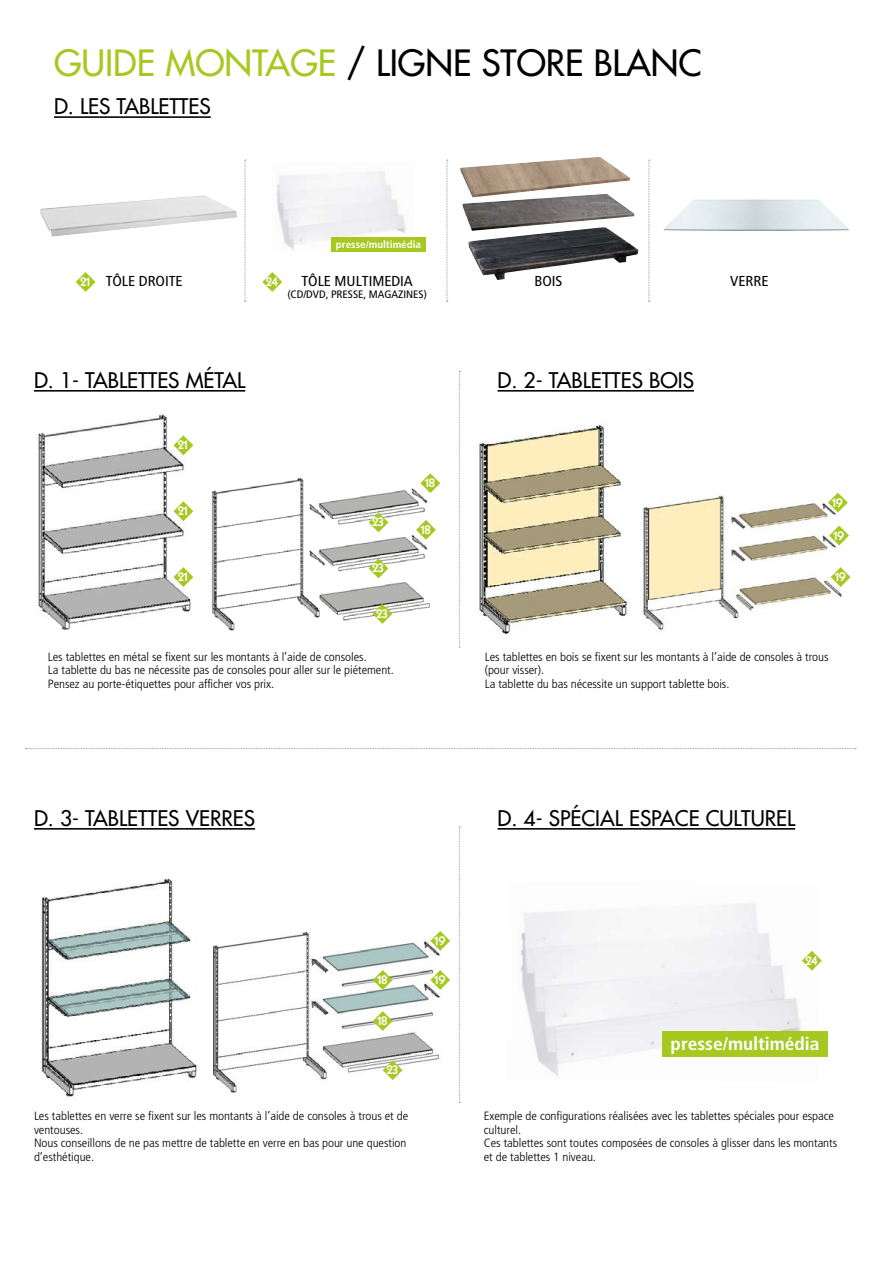
<style>
.page{position:relative;width:893px;height:1263px;background:#fff}
.page>*{position:absolute;margin:0;border:0;box-sizing:border-box;transform-origin:0 0}
.t1{font:35.25px "Futura";color:#000}
.t2{font:21px "Futura";color:#000}
.t3{font:700 condensed 18px "Frutiger";color:#fff;scale:1.07 1}
.t4{font:condensed 14.4px "Frutiger";letter-spacing:-.005em;color:#000;scale:1.07 1}
.t5{font:800 14.25px "Kabel";letter-spacing:-.05em;color:#fff}
.t6{font:300 condensed 12px/13.5px "Frutiger";letter-spacing:-.005em;color:#000;scale:1.08 1}
.t7{font:condensed 10.8px "Frutiger";letter-spacing:-.005em;color:#000;scale:1.07 1}
.t8{font:700 condensed 10.35px "Frutiger";color:#fff;scale:1.08 1}
.s1{color:#a7c821}
</style>
<div class="page">
<img style="left:277px;top:171px;width:129px;height:79px">
<img style="left:520px;top:903px;width:300px;height:173px">
<img style="left:38px;top:414px;width:156px;height:216px">
<hr style="left:34px;top:390px;width:211px;height:2px;background:#000">
<hr style="left:497px;top:390px;width:197px;height:2px;background:#000">
<hr style="left:34px;top:828px;width:221px;height:2px;background:#000">
<img style="left:41px;top:878px;width:156px;height:219px">
<img style="left:477px;top:423px;width:151px;height:211px">
<hr style="left:497px;top:828px;width:298px;height:2px;background:#000">
<img style="left:213px;top:932px;width:229px;height:161px">
<img style="left:642px;top:492px;width:200px;height:138px">
<div style="left:662px;top:1031px;width:166px;height:25px;background:#a7c821"></div>
<img style="left:211px;top:477px;width:219px;height:154px">
<hr style="left:54px;top:116px;width:157px;height:2px;background:#000">
<svg style="left:245px;top:160px;width:1px;height:142px"></svg>
<svg style="left:447px;top:160px;width:1px;height:142px"></svg>
<svg style="left:459px;top:371px;width:1px;height:277px"></svg>
<svg style="left:459px;top:826px;width:1px;height:277px"></svg>
<svg style="left:649px;top:160px;width:1px;height:142px"></svg>
<img style="left:40px;top:195px;width:197px;height:42px">
<img style="left:664px;top:199px;width:185px;height:32px">
<svg style="left:25px;top:748px;width:831px;height:1px"></svg>
<svg style="left:76px;top:272px;width:20px;height:20px"></svg>
<svg style="left:369px;top:512px;width:19px;height:20px"></svg>
<svg style="left:372px;top:604px;width:20px;height:20px"></svg>
<svg style="left:173px;top:435px;width:20px;height:20px"></svg>
<svg style="left:828px;top:493px;width:20px;height:19px"></svg>
<svg style="left:829px;top:526px;width:20px;height:19px"></svg>
<svg style="left:831px;top:567px;width:20px;height:20px"></svg>
<svg style="left:173px;top:501px;width:20px;height:20px"></svg>
<svg style="left:173px;top:567px;width:20px;height:20px"></svg>
<svg style="left:369px;top:558px;width:19px;height:20px"></svg>
<svg style="left:420px;top:473px;width:20px;height:20px"></svg>
<svg style="left:416px;top:520px;width:20px;height:20px"></svg>
<svg style="left:262px;top:272px;width:20px;height:20px"></svg>
<svg style="left:430px;top:931px;width:20px;height:20px"></svg>
<svg style="left:430px;top:970px;width:20px;height:20px"></svg>
<svg style="left:383px;top:1060px;width:20px;height:20px"></svg>
<svg style="left:802px;top:951px;width:20px;height:20px"></svg>
<svg style="left:373px;top:1011px;width:20px;height:20px"></svg>
<svg style="left:373px;top:970px;width:20px;height:20px"></svg>
<div style="left:331px;top:237px;width:95px;height:15px;background:#a7c821"></div>
<img style="left:460px;top:157px;width:170px;height:37px">
<img style="left:463px;top:194px;width:171px;height:33px">
<img style="left:468px;top:227px;width:170px;height:53px">
<h1 class="t1" style="left:54px;top:40px;width:649px"><span class="s1">GUIDE MONTAGE</span> / LIGNE STORE BLANC</h1>
<h2 class="t2" style="left:54px;top:93px;width:158px">D. LES TABLETTES</h2>
<p class="t8" style="left:336px;top:238px;width:80px">presse/multimédia</p>
<p class="t4" style="left:106px;top:272px;width:73px">TÔLE DROITE</p>
<p class="t4" style="left:301px;top:272px;width:106px">TÔLE MULTIMEDIA</p>
<p class="t7" style="left:287px;top:288px;width:132px">(CD/DVD, PRESSE, MAGAZINES)</p>
<p class="t5" style="left:80px;top:273px;width:12px">21</p>
<p class="t4" style="left:535px;top:272px;width:28px">BOIS</p>
<p class="t4" style="left:730px;top:272px;width:37px">VERRE</p>
<p class="t5" style="left:266px;top:273px;width:14px">24</p>
<h2 class="t2" style="left:34px;top:366px;width:213px">D. 1- TABLETTES MÉTAL</h2>
<h2 class="t2" style="left:497px;top:366px;width:198px">D. 2- TABLETTES BOIS</h2>
<p class="t5" style="left:178px;top:436px;width:12px">21</p>
<p class="t5" style="left:178px;top:502px;width:12px">21</p>
<p class="t5" style="left:178px;top:568px;width:12px">21</p>
<p class="t5" style="left:372px;top:513px;width:13px">23</p>
<p class="t5" style="left:372px;top:559px;width:13px">23</p>
<p class="t5" style="left:376px;top:605px;width:13px">23</p>
<p class="t6" style="left:48px;top:650px;width:322px">Les tablettes en métal se fixent sur les montants à l’aide de consoles.<br>La tablette du bas ne nécessite pas de consoles pour aller sur le piétement.<br>Pensez au porte-étiquettes pour afficher vos prix.</p>
<p class="t5" style="left:425px;top:474px;width:12px">18</p>
<p class="t5" style="left:420px;top:521px;width:12px">18</p>
<p class="t5" style="left:832px;top:493px;width:13px">19</p>
<p class="t5" style="left:833px;top:526px;width:13px">19</p>
<p class="t5" style="left:835px;top:568px;width:13px">19</p>
<p class="t6" style="left:485px;top:650px;width:320px">Les tablettes en bois se fixent sur les montants à l’aide de consoles à trous (pour visser).<br>La tablette du bas nécessite un support tablette bois.</p>
<h2 class="t2" style="left:34px;top:804px;width:223px">D. 3- TABLETTES VERRES</h2>
<h2 class="t2" style="left:497px;top:804px;width:299px">D. 4- SPÉCIAL ESPACE CULTUREL</h2>
<p class="t5" style="left:377px;top:971px;width:12px">18</p>
<p class="t5" style="left:377px;top:1012px;width:12px">18</p>
<p class="t5" style="left:434px;top:932px;width:13px">19</p>
<p class="t5" style="left:434px;top:971px;width:13px">19</p>
<p class="t5" style="left:805px;top:951px;width:14px">24</p>
<p class="t5" style="left:386px;top:1061px;width:13px">23</p>
<p class="t6" style="left:34px;top:1109px;width:348px">Les tablettes en verre se fixent sur les montants à l’aide de consoles à trous et de ventouses.<br>Nous conseillons de ne pas mettre de tablette en verre en bas pour une question d’esthétique.</p>
<h3 class="t3" style="left:671px;top:1033px;width:141px">presse/multimédia</h3>
<p class="t6" style="left:484px;top:1109px;width:329px">Exemple de configurations réalisées avec les tablettes spéciales pour espace culturel.<br>Ces tablettes sont toutes composées de consoles à glisser dans les montants et de tablettes 1 niveau.</p>
</div>
